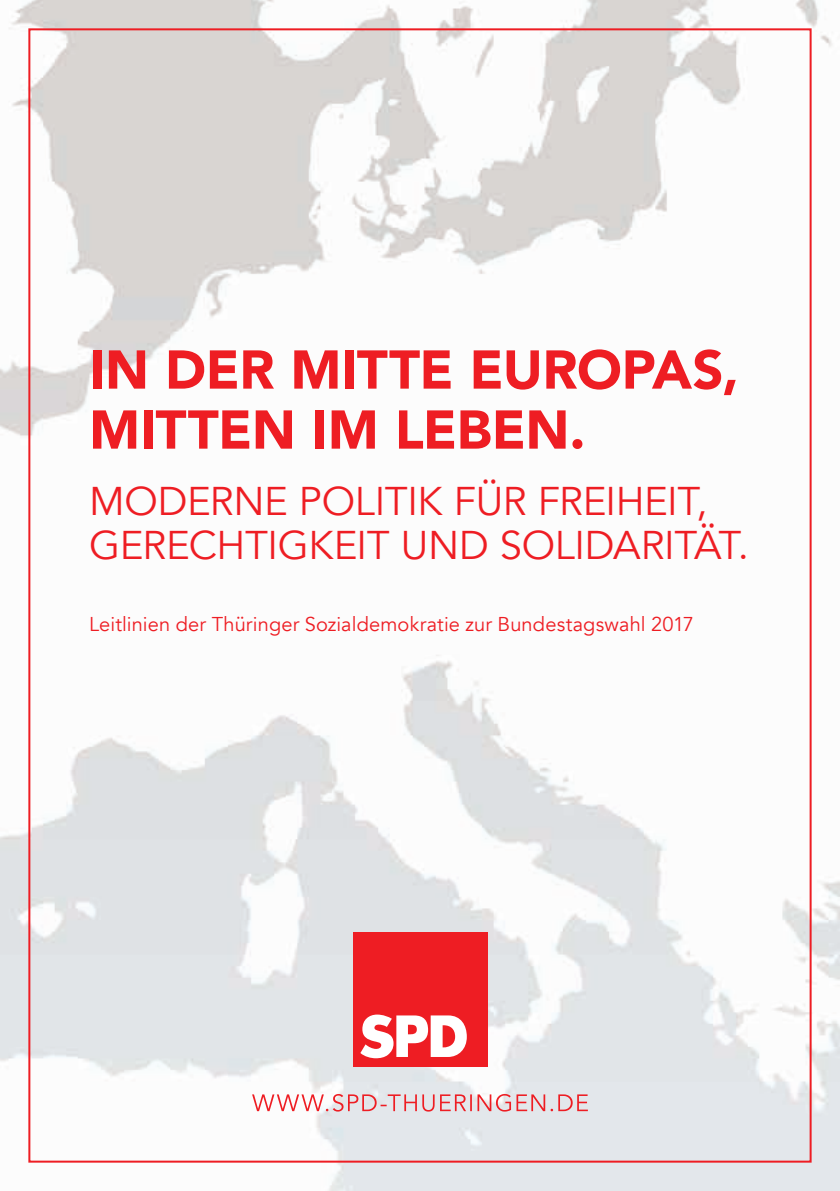
<style>
.page{position:relative;width:840px;height:1191px;background:#fff}
.page>*{position:absolute;margin:0;border:0;box-sizing:border-box;transform-origin:0 0}
.t1{font:900 54px/60px "Avenir";letter-spacing:-.005em;color:#ee1d23}
.t2{font:40px/44px "Avenir";letter-spacing:-.01em;color:#ee1d23}
.t3{font:20px "Avenir";letter-spacing:.005em;color:#ee1d23}
</style>
<div class="page">
<img style="left:0;top:0;width:839px;height:1191px">
<div style="left:352px;top:932px;width:135px;height:135px;background:#ee1d23"></div>
<svg style="left:360px;top:1014px;width:106px;height:44px"></svg>
<svg style="left:252px;top:1094px;width:335px;height:17px"></svg>
<h1 class="t1" style="left:89px;top:338px;width:651px">IN DER MITTE EUROPAS,<br>MITTEN IM LEBEN.</h1>
<h2 class="t2" style="left:89px;top:480px;width:661px">MODERNE POLITIK FÜR FREIHEIT,<br>GERECHTIGKEIT UND SOLIDARITÄT.</h2>
<p class="t3" style="left:89px;top:612px;width:606px">Leitlinien der Thüringer Sozialdemokratie zur Bundestagswahl 2017</p>
</div>
